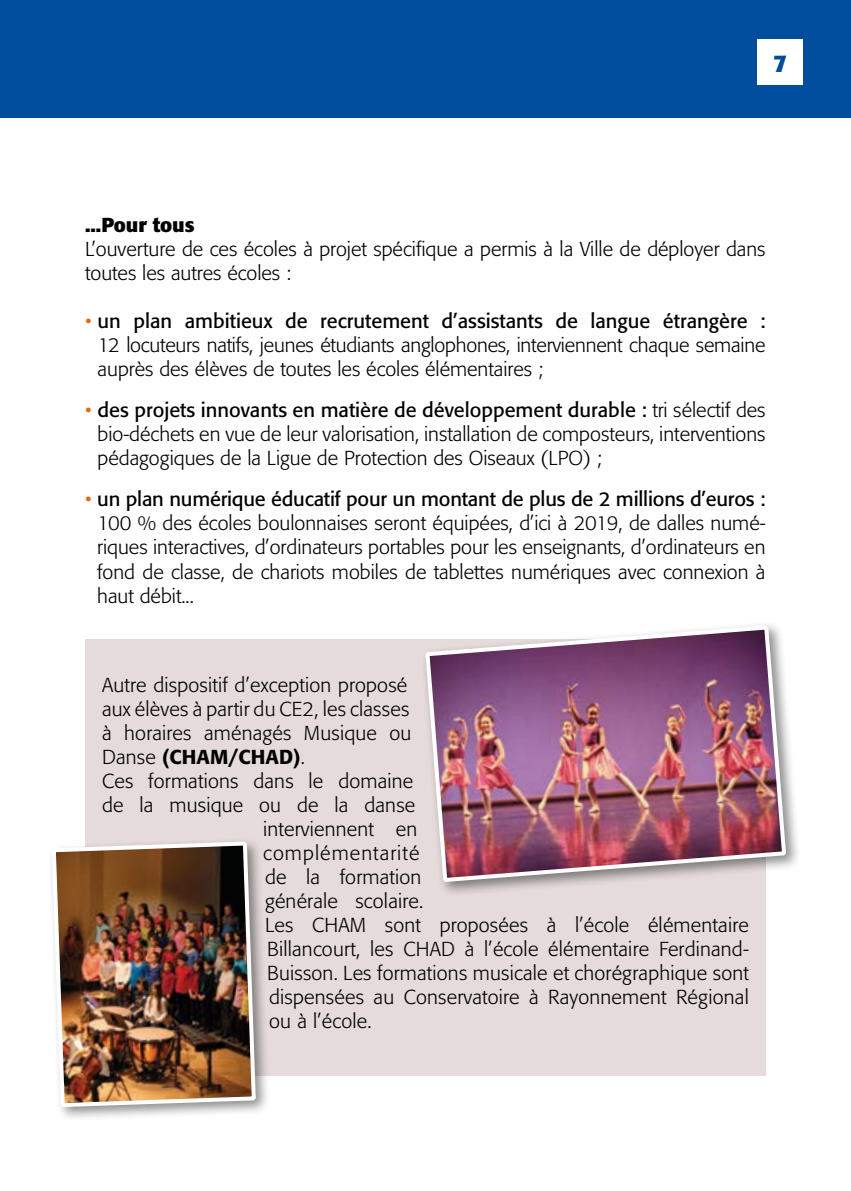
<style>
.page{position:relative;width:851px;height:1191px;background:#fff}
.page>*{position:absolute;margin:0;border:0;box-sizing:border-box;transform-origin:0 0}
.t1{font:700 24px "Formata";color:#004d9d}
.t2{font:300 20px/24px "Formata";letter-spacing:.01em;color:#000;text-align:justify}
.t3{font:500 20px "Formata";letter-spacing:.01em;color:#000}
.t4{font:300 20px "Formata";letter-spacing:.055em;color:#000}
.t5{font:700 20px "Formata";color:#000}
.s1{color:#ec6608}
.s2{font-weight:400}
.s3{font-weight:300}
</style>
<div class="page">
<div style="left:0;top:0;width:850px;height:117px;background:#004d9d"></div>
<div style="left:85px;top:639px;width:680px;height:436px;background:#e4dbda"></div>
<div style="left:757px;top:40px;width:45px;height:45px;background:#fff"></div>
<div style="left:421px;top:621px;width:379px;height:276px;background:#000;opacity:.45"></div>
<img style="left:423px;top:623px;width:365px;height:261px">
<div style="left:47px;top:836px;width:224px;height:285px;background:#000;opacity:.45"></div>
<img style="left:50px;top:839px;width:208px;height:270px">
<p class="t1" style="left:773px;top:48px;width:15px">7</p>
<p class="t5" style="left:85px;top:213px;width:111px">...Pour tous</p>
<p class="t2" style="left:85px;top:237px;width:682px">L’ouverture de ces écoles à projet spécifique a permis à la Ville de déployer dans toutes les autres écoles :</p>
<p class="t2" style="left:98px;top:309px;width:669px;text-indent:-12px"><span class="s1">•</span> <span class="s2">un plan ambitieux de recrutement d’assistants de langue étrangère :<br></span>12 locuteurs natifs, jeunes étudiants anglophones, interviennent chaque semaine auprès des élèves de toutes les écoles élémentaires ;</p>
<p class="t2" style="left:98px;top:398px;width:669px;text-indent:-12px"><span class="s1">•</span> <span class="s2">des projets innovants en matière de développement durable :</span> tri sélectif des bio-déchets en vue de leur valorisation, installation de composteurs, interventions pédagogiques de la Ligue de Protection des Oiseaux (LPO) ;</p>
<p class="t2" style="left:97px;top:487px;width:669px;text-indent:-12px"><span class="s1">•</span> <span class="s2">un plan numérique éducatif pour un montant de plus de 2 millions d’euros :<br></span>100 % des écoles boulonnaises seront équipées, d’ici à 2019, de dalles numé&shy;riques interactives, d’ordinateurs portables pour les enseignants, d’ordinateurs en fond de classe, de chariots mobiles de tablettes numériques avec connexion à haut débit...</p>
<p class="t2" style="left:102px;top:672px;width:307px">Autre dispositif d’exception proposé</p>
<p class="t2" style="left:102px;top:696px;width:309px">aux élèves à partir du CE2, les classes</p>
<p class="t2" style="left:102px;top:720px;width:311px">à horaires aménagés Musique ou</p>
<p class="t3" style="left:102px;top:744px;width:204px"><span class="s3">Danse</span> (CHAM/CHAD)<span class="s3">.</span></p>
<p class="t2" style="left:102px;top:768px;width:313px">Ces formations dans le domaine</p>
<p class="t2" style="left:102px;top:792px;width:314px">de la musique ou de la danse</p>
<p class="t2" style="left:263px;top:816px;width:156px">interviennent en</p>
<p class="t4" style="left:263px;top:841px;width:158px">complémentarité</p>
<p class="t2" style="left:265px;top:864px;width:158px">de la formation</p>
<p class="t2" style="left:265px;top:888px;width:160px">générale scolaire.</p>
<p class="t2" style="left:265px;top:912px;width:485px">Les CHAM sont proposées à l’école élémentaire</p>
<p class="t2" style="left:267px;top:936px;width:483px">Billancourt, les CHAD à l’école élémentaire Ferdinand-</p>
<p class="t2" style="left:267px;top:960px;width:483px">Buisson. Les formations musicale et chorégraphique sont</p>
<p class="t2" style="left:269px;top:984px;width:481px">dispensées au Conservatoire à Rayonnement Régional</p>
<p class="t2" style="left:269px;top:1008px;width:104px">ou à l’école.</p>
</div>
